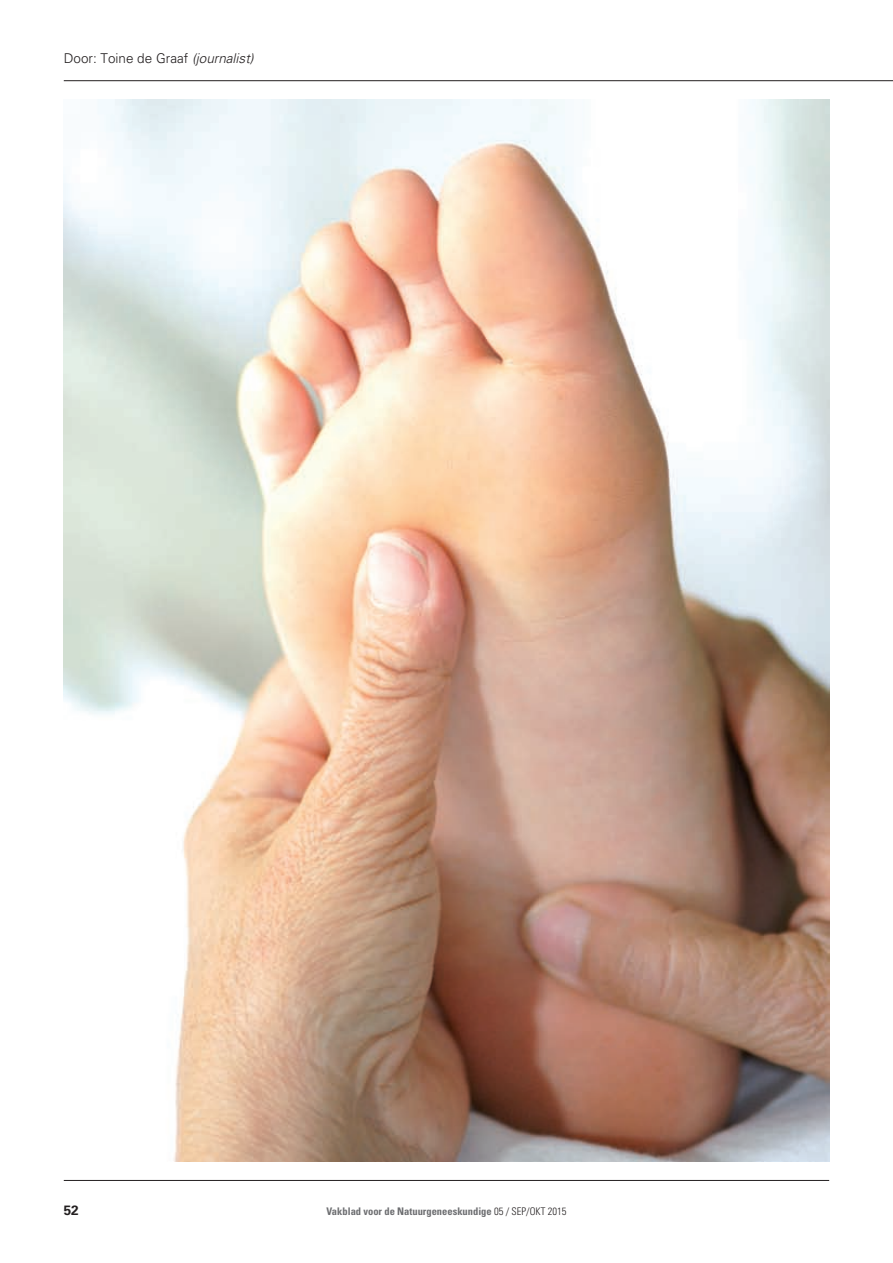
<style>
.page{position:relative;width:893px;height:1263px;background:#fff}
.page>*{position:absolute;margin:0;border:0;box-sizing:border-box;transform-origin:0 0}
.t1{font:300 13.5px "Univers";color:#231f20}
.t2{font:700 13.5px "Univers";color:#231f20}
.t3{font:700 condensed 10.5px "Univers";color:#6c6d70}
.s1{font-style:italic}
.s2{font-weight:300;color:#231f20}
</style>
<div class="page">
<hr style="left:64px;top:1180px;width:765px;height:1px;background:#231f20">
<hr style="left:64px;top:80px;width:829px;height:1px;background:#231f20">
<img style="left:64px;top:99px;width:765px;height:1062px">
<p class="t1" style="left:64px;top:50px;width:191px">Door: Toine de Graaf <span class="s1">(journalist)</span></p>
<p class="t2" style="left:64px;top:1202px;width:17px">52</p>
<p class="t3" style="left:327px;top:1205px;width:241px">Vakblad voor de Natuurgeneeskundige <span class="s2">05 / SEP/OKT 2015</span></p>
</div>
